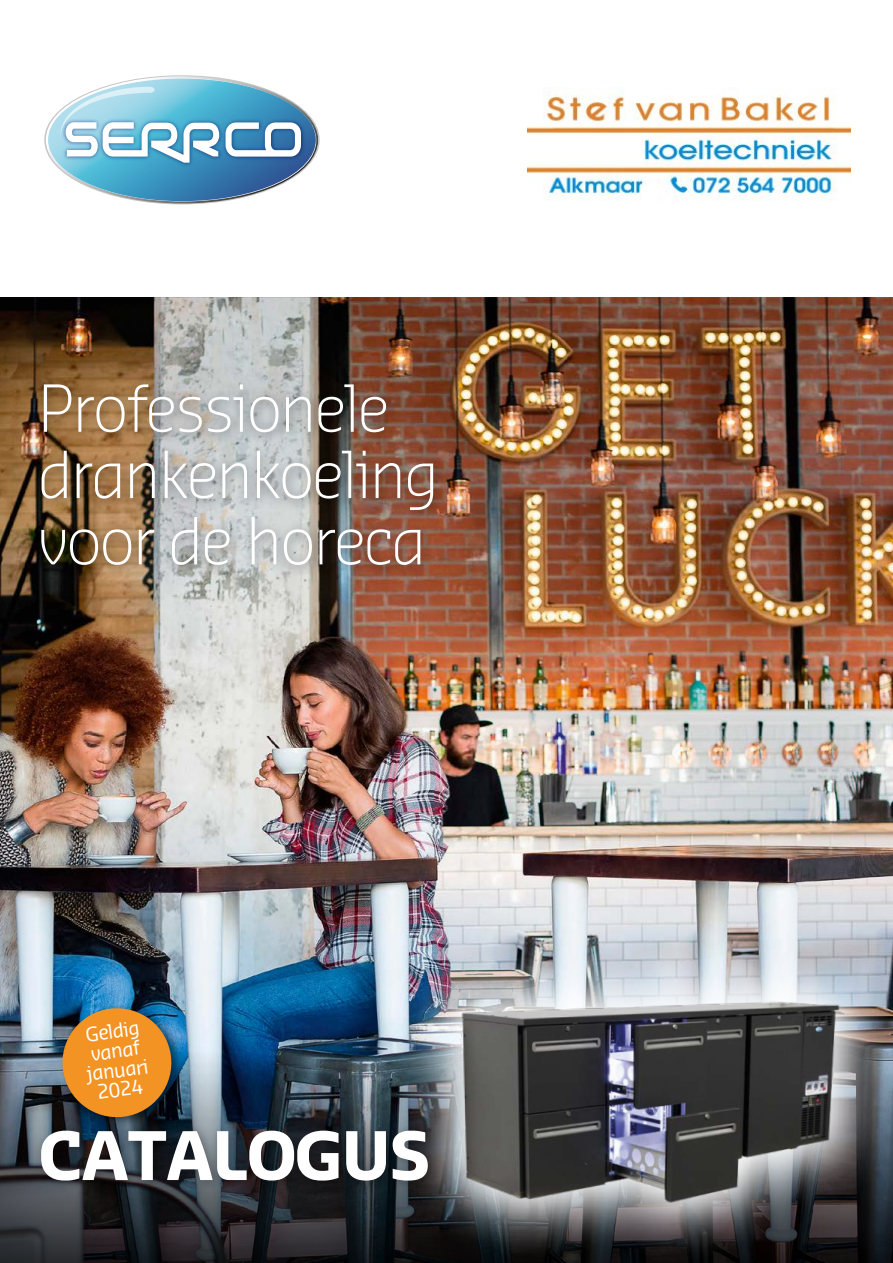
<style>
.page{position:relative;width:893px;height:1263px;background:#fff}
.page>*{position:absolute;margin:0;border:0;box-sizing:border-box;transform-origin:0 0}
.t1{font:700 65.1px "Sansa";letter-spacing:-.03em;color:#fff}
.t2{font:300 63.15px/66.3px "Sansa";letter-spacing:-.03em;color:#fff}
.t3{font:19.5px/19.5px "Sansa";color:#fff;text-align:center}
</style>
<div class="page">
<img style="left:0;top:298px;width:893px;height:753px">
<svg style="left:0;top:1051px;width:893px;height:212px;background:#333b44"></svg>
<svg style="left:46px;top:76px;width:272px;height:127px"></svg>
<img style="left:401px;top:940px;width:492px;height:322px">
<img style="left:439px;top:964px;width:429px;height:273px">
<div style="left:60px;top:1002px;width:126px;height:126px;background:#000;opacity:.5"></div>
<svg style="left:59px;top:1005px;width:116px;height:115px;background:#b17a34"></svg>
<div style="left:34px;top:1123px;width:406px;height:70px;background:#000;opacity:.31"></div>
<div style="left:33px;top:376px;width:414px;height:202px;background:#000;opacity:.42"></div>
<img style="left:527px;top:87px;width:323px;height:114px">
<p class="t2" style="left:38px;top:377px;width:403px">Professionele drankenkoeling voor de horeca</p>
<p class="t3" style="left:80px;top:1025px;width:63px;rotate:-8deg">Geldig vanaf januari<br>2024</p>
<p class="t1" style="left:39px;top:1123px;width:394px">CATALOGUS</p>
</div>
